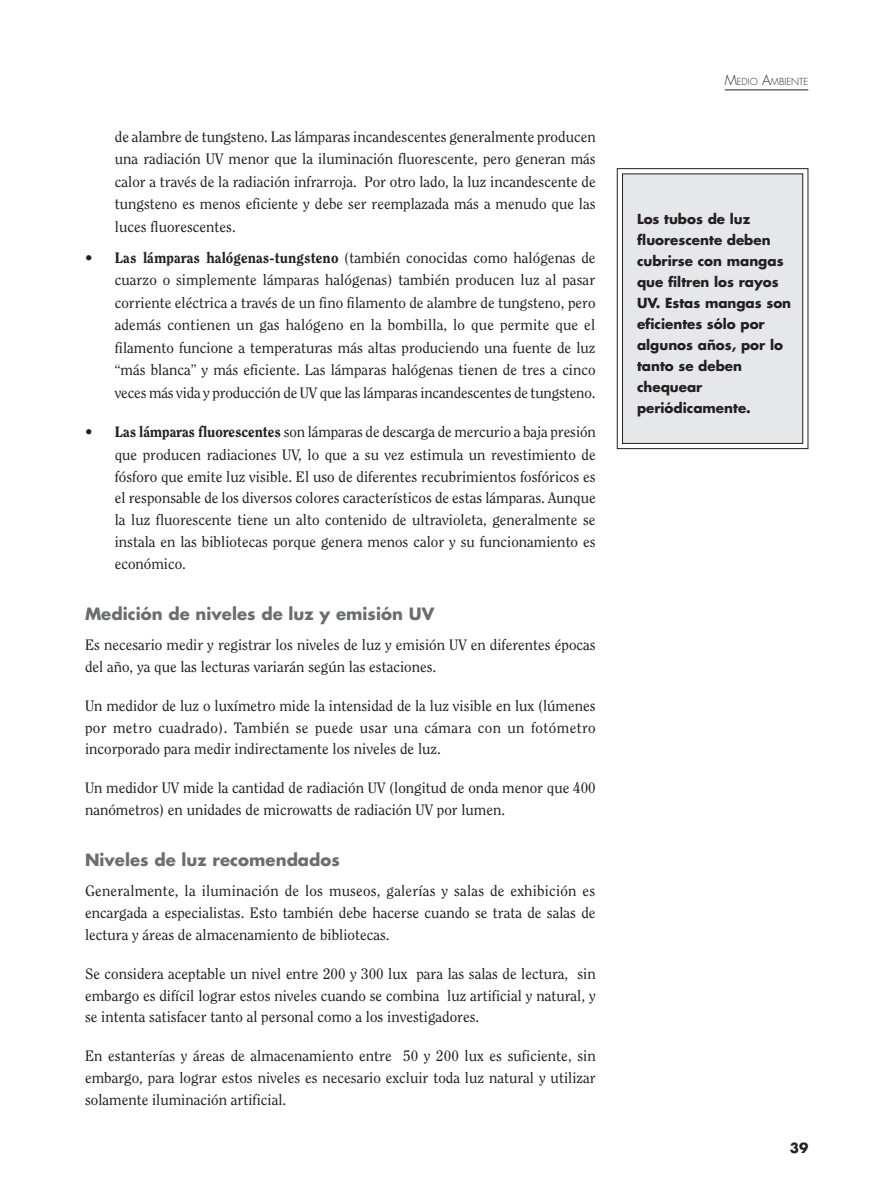
<style>
.page{position:relative;width:893px;height:1190px;background:#fff}
.page>*{position:absolute;margin:0;border:0;box-sizing:border-box;transform-origin:0 0}
.t1{font:700 16.5px "Futura";letter-spacing:.005em;color:#6c6d70}
.t2{font:15px/22.5px "Clearface";color:#231f20;text-align:justify}
.t3{font:700 13.5px/21px "Futura";color:#231f20}
.t4{font:300 9.45px "Futura";color:#231f20}
.s1{font-weight:800}
.s2{font-size:13.5px}
</style>
<div class="page">
<hr style="left:724px;top:90px;width:84px;height:1px;background:#231f20">
<div style="left:622px;top:173px;width:181px;height:271px;background:#e6e7e9;border:1px solid #231f20"></div>
<div style="left:617px;top:168px;width:191px;height:281px;border:1px solid #231f20"></div>
<p class="t2" style="left:115px;top:126px;width:482px">de alambre de tungsteno. Las lámparas incandescentes generalmente producen una radiación UV menor que la iluminación fluorescente, pero generan más calor a través de la radiación infrarroja. Por otro lado, la luz incandescente de tungsteno es menos eficiente y debe ser reemplazada más a menudo que las luces fluorescentes.</p>
<p class="t2" style="left:115px;top:247px;width:482px;text-indent:-30px">• <span class="s1">Las lámparas halógenas-tungsteno</span> (también conocidas como halógenas de cuarzo o simplemente lámparas halógenas) también producen luz al pasar corriente eléctrica a través de un fino filamento de alambre de tungsteno, pero además contienen un gas halógeno en la bombilla, lo que permite que el filamento funcione a temperaturas más altas produciendo una fuente de luz “más blanca” y más eficiente. Las lámparas halógenas tienen de tres a cinco veces más vida y producción de UV que las lámparas incandescentes de tungsteno.</p>
<p class="t2" style="left:115px;top:422px;width:482px;line-height:21.9px;text-indent:-30px">• <span class="s1">Las lámparas fluorescentes</span> son lámparas de descarga de mercurio a baja presión que producen radiaciones UV, lo que a su vez estimula un revestimiento de fósforo que emite luz visible. El uso de diferentes recubrimientos fosfóricos es el responsable de los diversos colores característicos de estas lámparas. Aunque la luz fluorescente tiene un alto contenido de ultravioleta, generalmente se instala en las bibliotecas porque genera menos calor y su funcionamiento es económico.</p>
<p class="t1" style="left:85px;top:606px;width:351px">Medición de niveles de luz y emisión UV</p>
<p class="t2" style="left:85px;top:635px;width:512px;line-height:21.8px">Es necesario medir y registrar los niveles de luz y emisión UV en diferentes épocas del año, ya que las lecturas variarán según las estaciones.</p>
<p class="t2" style="left:85px;top:695px;width:512px;line-height:21.8px">Un medidor de luz o luxímetro mide la intensidad de la luz visible en lux (lúmenes por metro cuadrado). También se puede usar una cámara con un fotómetro incorporado para medir indirectamente los niveles de luz.</p>
<p class="t2" style="left:85px;top:778px;width:512px;line-height:21.8px">Un medidor UV mide la cantidad de radiación UV (longitud de onda menor que 400 nanómetros) en unidades de microwatts de radiación UV por lumen.</p>
<p class="t1" style="left:85px;top:852px;width:256px">Niveles de luz recomendados</p>
<p class="t2" style="left:85px;top:881px;width:512px;line-height:21.8px">Generalmente, la iluminación de los museos, galerías y salas de exhibición es encargada a especialistas. Esto también debe hacerse cuando se trata de salas de lectura y áreas de almacenamiento de bibliotecas.</p>
<p class="t2" style="left:85px;top:963px;width:512px;line-height:21.8px">Se considera aceptable un nivel entre 200 y 300 lux para las salas de lectura, sin embargo es difícil lograr estos niveles cuando se combina luz artificial y natural, y se intenta satisfacer tanto al personal como a los investigadores.</p>
<p class="t2" style="left:85px;top:1045px;width:512px;line-height:21.9px">En estanterías y áreas de almacenamiento entre 50 y 200 lux es suficiente, sin embargo, para lograr estos niveles es necesario excluir toda luz natural y utilizar solamente iluminación artificial.</p>
<p class="t4" style="left:724px;top:77px;width:85px"><span class="s2">M</span>EDIO <span class="s2">A</span>MBIENTE</p>
<p class="t3" style="left:637px;top:210px;width:156px">Los tubos de luz fluorescente deben cubrirse con mangas que filtren los rayos<br>UV. Estas mangas son eficientes sólo por algunos años, por lo tanto se deben chequear periódicamente.</p>
<p class="t3" style="left:789px;top:1138px;width:20px">39</p>
</div>
